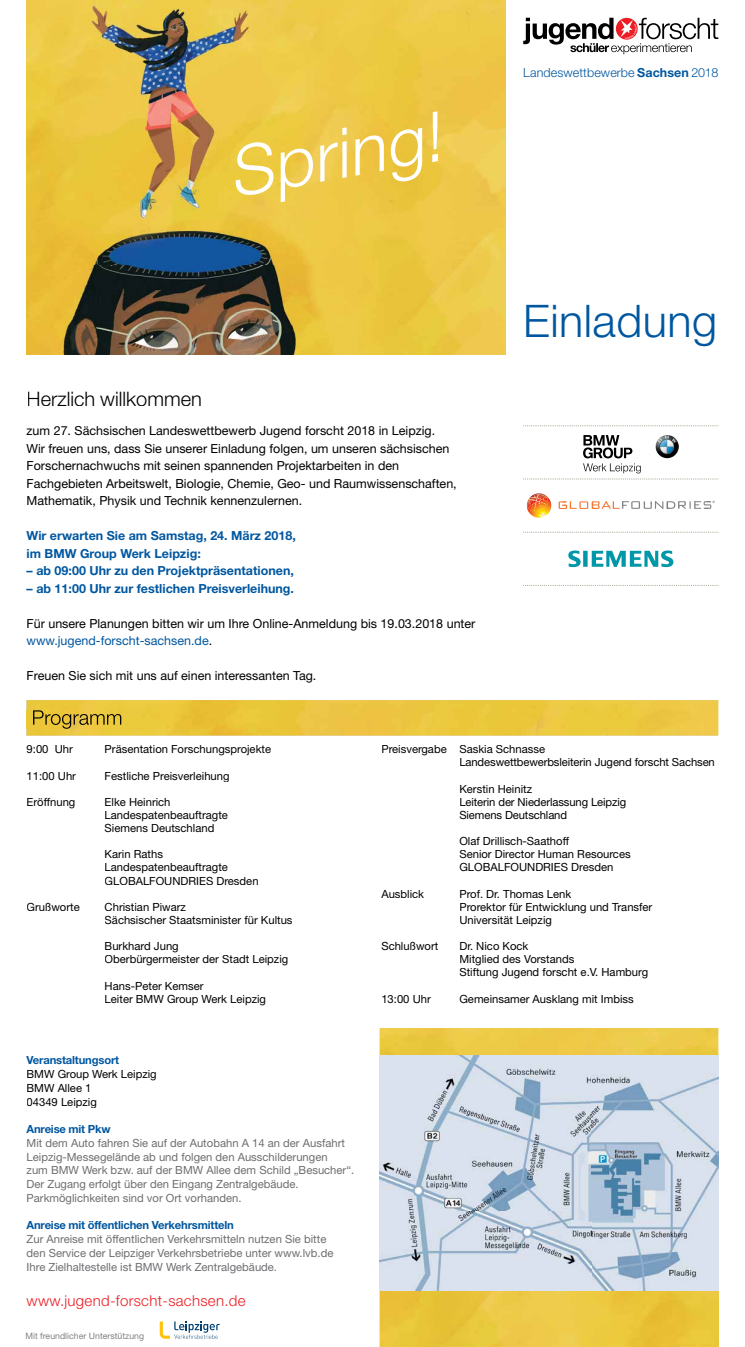
<style>
.page{position:relative;width:745px;height:1347px;background:#fff}
.page>*{position:absolute;margin:0;border:0;box-sizing:border-box;transform-origin:0 0}
.t1{font:italic 300 68.75px "Helvetica Neue LT";color:#fff}
.t2{font:300 45px "Helvetica Neue LT";letter-spacing:.01em;color:#0057a0}
.t3{font:300 20px "Helvetica Neue LT";color:#000}
.t4{font:300 15px "Helvetica Neue LT";letter-spacing:.02em;color:#ed1d24}
.t5{font:12.5px/17.5px "Helvetica Neue LT";color:#000}
.t6{font:700 12.5px/17.5px "Helvetica Neue LT";color:#0057a0}
.t7{font:300 12.5px "Helvetica Neue LT";letter-spacing:.01em;color:#0057a0}
.t8{font:11.25px/13.1px "Helvetica Neue LT";color:#000}
.t9{font:11.25px/13.8px "Helvetica Neue LT";color:#6d6e71}
.t10{font:700 11.25px "Helvetica Neue LT";letter-spacing:-.015em;color:#0057a0}
.t11{font:8.75px "Helvetica Neue LT";color:#808285}
.s1{color:#0057a0}
.s2{font-weight:700}
</style>
<div class="page">
<img style="left:27px;top:0;width:478px;height:354px">
<img style="left:27px;top:700px;width:691px;height:35px">
<img style="left:27px;top:710px;width:94px;height:18px">
<svg style="left:523px;top:425px;width:195px;height:1px"></svg>
<svg style="left:523px;top:435px;width:195px;height:44px"></svg>
<svg style="left:523px;top:532px;width:195px;height:1px"></svg>
<svg style="left:523px;top:585px;width:195px;height:1px"></svg>
<svg style="left:568px;top:550px;width:105px;height:17px"></svg>
<svg style="left:526px;top:493px;width:26px;height:25px"></svg>
<svg style="left:558px;top:500px;width:156px;height:9px"></svg>
<img style="left:379px;top:1028px;width:339px;height:27px">
<div style="left:379px;top:1290px;width:42px;height:56px;background:#eac338"></div>
<img style="left:421px;top:1290px;width:297px;height:56px">
<img style="left:379px;top:1055px;width:339px;height:235px">
<svg style="left:523px;top:18px;width:195px;height:36px"></svg>
<svg style="left:159px;top:1321px;width:61px;height:18px"></svg>
<svg style="left:160px;top:1321px;width:59px;height:17px"></svg>
<h1 class="t1" style="left:221px;top:132px;width:214px;rotate:-10deg">Spring!</h1>
<h3 class="t3" style="left:27px;top:386px;width:177px">Herzlich willkommen</h3>
<p class="t5" style="left:27px;top:422px;width:431px">zum 27. Sächsischen Landeswettbewerb Jugend forscht 2018 in Leipzig.<br>Wir freuen uns, dass Sie unserer Einladung folgen, um unseren sächsischen Forschernachwuchs mit seinen spannenden Projektarbeiten in den Fachgebieten Arbeitswelt, Biologie, Chemie, Geo- und Raumwissenschaften, Mathematik, Physik und Technik kennenzulernen.</p>
<p class="t6" style="left:27px;top:527px;width:270px">Wir erwarten Sie am Samstag, 24. März 2018, im BMW Group Werk Leipzig:</p>
<p class="t6" style="left:27px;top:562px;width:268px">– ab 09:00 Uhr zu den Projektpräsentationen,</p>
<p class="t6" style="left:27px;top:579px;width:269px">– ab 11:00 Uhr zur festlichen Preisverleihung.</p>
<p class="t5" style="left:27px;top:614px;width:450px">Für unsere Planungen bitten wir um Ihre Online-Anmeldung bis 19.03.2018 unter <span class="s1">www.jugend-forscht-sachsen.de</span>.</p>
<p class="t5" style="left:27px;top:667px;width:291px">Freuen Sie sich mit uns auf einen interessanten Tag.</p>
<p class="t7" style="left:523px;top:65px;width:196px">Landeswettbewerbe <span class="s2">Sachsen</span> 2018</p>
<h2 class="t2" style="left:523px;top:293px;width:195px">Einladung</h2>
<p class="t8" style="left:27px;top:742px;width:48px">9:00 Uhr</p>
<p class="t8" style="left:105px;top:742px;width:168px">Präsentation Forschungsprojekte</p>
<p class="t8" style="left:27px;top:768px;width:51px">11:00 Uhr</p>
<p class="t8" style="left:105px;top:768px;width:126px">Festliche Preisverleihung</p>
<p class="t8" style="left:27px;top:795px;width:50px">Eröffnung</p>
<p class="t8" style="left:105px;top:795px;width:125px">Elke Heinrich<br>Landespatenbeauftragte<br>Siemens Deutschland</p>
<p class="t8" style="left:105px;top:847px;width:155px">Karin Raths<br>Landespatenbeauftragte<br>GLOBALFOUNDRIES Dresden</p>
<p class="t8" style="left:27px;top:900px;width:55px">Grußworte</p>
<p class="t8" style="left:105px;top:900px;width:189px">Christian Piwarz<br>Sächsischer Staatsminister für Kultus</p>
<p class="t8" style="left:105px;top:939px;width:185px">Burkhard Jung<br>Oberbürgermeister der Stadt Leipzig</p>
<p class="t8" style="left:105px;top:978px;width:163px">Hans-Peter Kemser<br>Leiter BMW Group Werk Leipzig</p>
<p class="t10" style="left:27px;top:1053px;width:94px">Veranstaltungsort</p>
<p class="t8" style="left:27px;top:1067px;width:131px;line-height:13.8px">BMW Group Werk Leipzig<br>BMW Allee 1<br>04349 Leipzig</p>
<p class="t10" style="left:27px;top:1122px;width:85px">Anreise mit Pkw</p>
<p class="t9" style="left:27px;top:1135px;width:329px">Mit dem Auto fahren Sie auf der Autobahn A 14 an der Ausfahrt Leipzig-Messegelände ab und folgen den Ausschilderungen<br>zum BMW Werk bzw. auf der BMW Allee dem Schild „Besucher“.<br>Der Zugang erfolgt über den Eingang Zentralgebäude.<br>Parkmöglichkeiten sind vor Ort vorhanden.</p>
<p class="t10" style="left:27px;top:1218px;width:208px">Anreise mit öffentlichen Verkehrsmitteln</p>
<p class="t9" style="left:27px;top:1232px;width:308px">Zur Anreise mit öffentlichen Verkehrsmitteln nutzen Sie bitte den Service der Leipziger Verkehrsbetriebe unter www.lvb.de<br>Ihre Zielhaltestelle ist BMW Werk Zentralgebäude.</p>
<h3 class="t4" style="left:27px;top:1291px;width:220px">www.jugend-forscht-sachsen.de</h3>
<p class="t11" style="left:26px;top:1330px;width:120px">Mit freundlicher Unterstützung</p>
<p class="t8" style="left:459px;top:742px;width:257px;text-indent:-78px">Preisvergabe Saskia Schnasse<br>Landeswettbewerbsleiterin Jugend forscht Sachsen</p>
<p class="t8" style="left:459px;top:782px;width:168px">Kerstin Heinitz<br>Leiterin der Niederlassung Leipzig<br>Siemens Deutschland</p>
<p class="t8" style="left:459px;top:834px;width:173px">Olaf Drillisch-Saathoff<br>Senior Director Human Resources<br>GLOBALFOUNDRIES Dresden</p>
<p class="t8" style="left:381px;top:887px;width:44px">Ausblick</p>
<p class="t8" style="left:459px;top:887px;width:194px">Prof. Dr. Thomas Lenk<br>Prorektor für Entwicklung und Transfer<br>Universität Leipzig</p>
<p class="t8" style="left:381px;top:939px;width:58px">Schlußwort</p>
<p class="t8" style="left:459px;top:939px;width:190px">Dr. Nico Kock<br>Mitglied des Vorstands<br>Stiftung Jugend forscht e.V. Hamburg</p>
<p class="t8" style="left:381px;top:992px;width:51px">13:00 Uhr</p>
<p class="t8" style="left:459px;top:992px;width:176px">Gemeinsamer Ausklang mit Imbiss</p>
</div>
